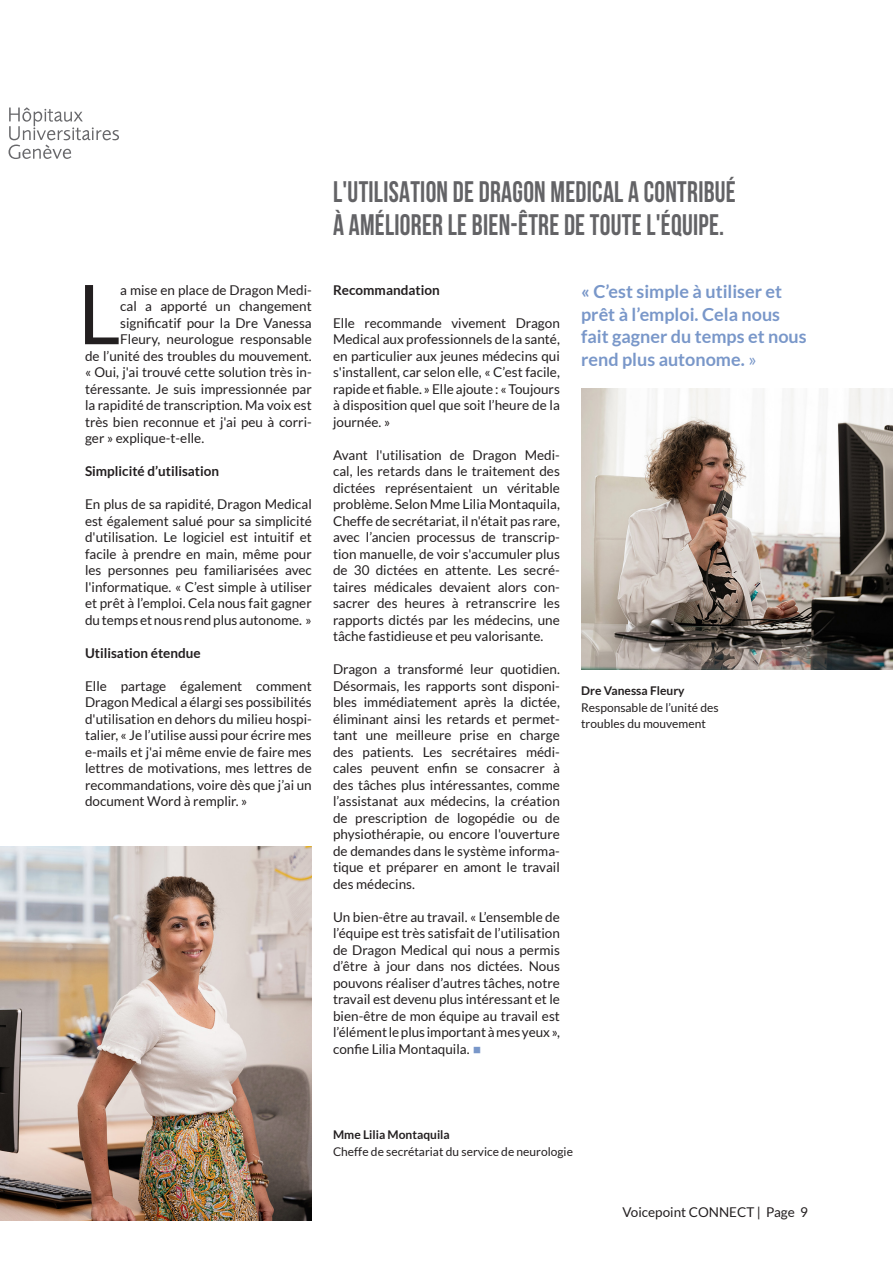
<style>
.page{position:relative;width:893px;height:1263px;background:#fff}
.page>*{position:absolute;margin:0;border:0;box-sizing:border-box;transform-origin:0 0}
.Content_Dropcap{font:82.65px "Lato";color:#231f20}
.Title_Content{font:700 29.7px "Bebas Neue";letter-spacing:.01em;color:#636366;scale:.91 1}
.t1{font:700 18px/22.5px "Lato";color:#7997c9}
.Content{font:13.5px/16.5px "Lato";color:#231f20;text-align:justify}
.Content_Dropcap-2{font:13.5px "Lato";color:#231f20}
.Content-2{font:700 13.5px "Lato";color:#231f20}
.Content-3{font:12px/16.5px "Lato";color:#231f20}
.Content-4{font:700 12px "Lato";color:#231f20}
.s1{font-family:"Aptos";font-size:21px;color:#7997c9}
.s2{font-weight:400}
</style>
<div class="page">
<img style="left:1px;top:846px;width:311px;height:374px">
<img style="left:581px;top:388px;width:312px;height:282px">
<svg style="left:9px;top:107px;width:110px;height:52px"></svg>
<p class="Content_Dropcap" style="left:78px;top:268px;width:44px">L</p>
<p class="Content_Dropcap-2" style="left:120px;top:282px;width:193px">a mise en place de Dragon Medi-</p>
<p class="Content_Dropcap-2" style="left:120px;top:299px;width:193px">cal a apporté un changement</p>
<p class="Content_Dropcap-2" style="left:120px;top:315px;width:193px">significatif pour la Dre Vanessa</p>
<p class="Content_Dropcap-2" style="left:120px;top:332px;width:193px">Fleury, neurologue responsable</p>
<p class="Content_Dropcap-2" style="left:85px;top:348px;width:228px">de l’unité des troubles du mouvement.</p>
<p class="Content_Dropcap-2" style="left:85px;top:365px;width:228px">« Oui, j'ai trouvé cette solution très in-</p>
<p class="Content_Dropcap-2" style="left:85px;top:381px;width:228px">téressante. Je suis impressionnée par</p>
<p class="Content_Dropcap-2" style="left:85px;top:398px;width:228px">la rapidité de transcription. Ma voix est</p>
<p class="Content_Dropcap-2" style="left:85px;top:414px;width:228px">très bien reconnue et j'ai peu à corri-</p>
<p class="Content_Dropcap-2" style="left:85px;top:431px;width:121px">ger » explique-t-elle.</p>
<p class="Content-2" style="left:85px;top:464px;width:136px">Simplicité d’utilisation</p>
<p class="Content" style="left:85px;top:496px;width:228px">En plus de sa rapidité, Dragon Medical est également salué pour sa simplicité d'utilisation. Le logiciel est intuitif et facile à prendre en main, même pour les personnes peu familiarisées avec l'informatique. « C’est simple à utiliser et prêt à l’emploi. Cela nous fait gagner du temps et nous rend plus autonome. »</p>
<p class="Content-2" style="left:85px;top:645px;width:117px">Utilisation étendue</p>
<p class="Content" style="left:85px;top:677px;width:228px">Elle partage également comment Dragon Medical a élargi ses possibilités d'utilisation en dehors du milieu hospi&shy;talier, « Je l’utilise aussi pour écrire mes e-mails et j'ai même envie de faire mes lettres de motivations, mes lettres de recommandations, voire dès que j’ai un document Word à remplir. »</p>
<p class="Title_Content" style="left:333px;top:175px;width:444px">L'UTILISATION DE DRAGON MEDICAL A CONTRIBUÉ</p>
<p class="Title_Content" style="left:333px;top:208px;width:431px">À AMÉLIORER LE BIEN-ÊTRE DE TOUTE L'ÉQUIPE.</p>
<p class="Content-2" style="left:333px;top:282px;width:108px">Recommandation</p>
<p class="Content" style="left:333px;top:314px;width:228px">Elle recommande vivement Dragon Medical aux professionnels de la santé, en particulier aux jeunes médecins qui s'installent, car selon elle, « C’est facile, rapide et fiable. » Elle ajoute : « Toujours à disposition quel que soit l’heure de la journée. »</p>
<p class="Content" style="left:333px;top:446px;width:228px">Avant l'utilisation de Dragon Medi&shy;cal, les retards dans le traitement des dictées représentaient un véritable problème. Selon Mme Lilia Montaquila, Cheffe de secrétariat, il n'était pas rare, avec l’ancien processus de transcrip&shy;tion manuelle, de voir s'accumuler plus de 30 dictées en attente. Les secré&shy;taires médicales devaient alors con&shy;sacrer des heures à retranscrire les rapports dictés par les médecins, une tâche fastidieuse et peu valorisante.</p>
<p class="Content" style="left:333px;top:661px;width:228px">Dragon a transformé leur quotidien.<br>Désormais, les rapports sont disponi&shy;bles immédiatement après la dictée, éliminant ainsi les retards et permet&shy;tant une meilleure prise en charge des patients. Les secrétaires médi&shy;cales peuvent enfin se consacrer à des tâches plus intéressantes, comme l’assistanat aux médecins, la création de prescription de logopédie ou de physiothérapie, ou encore l'ouverture de demandes dans le système informa&shy;tique et préparer en amont le travail des médecins.</p>
<p class="Content" style="left:333px;top:908px;width:228px">Un bien-être au travail. « L’ensemble de l’équipe est très satisfait de l’utilisation de Dragon Medical qui nous a permis d’être à jour dans nos dictées. Nous pouvons réaliser d’autres tâches, notre travail est devenu plus intéressant et le bien-être de mon équipe au travail est l’élément le plus important à mes yeux », confie Lilia Montaquila. <span class="s1">▪</span></p>
<p class="t1" style="left:581px;top:280px;width:227px">« C’est simple à utiliser et prêt à l’emploi. Cela nous fait gagner du temps et nous rend plus autonome. <span class="s2">»</span></p>
<p class="Content-4" style="left:581px;top:684px;width:105px">Dre Vanessa Fleury</p>
<p class="Content-3" style="left:581px;top:699px;width:139px">Responsable de l’unité des troubles du mouvement</p>
<p class="Content-4" style="left:333px;top:1128px;width:118px">Mme Lilia Montaquila</p>
<p class="Content-3" style="left:333px;top:1143px;width:241px">Cheffe de secrétariat du service de neurologie</p>
<p class="Content" style="left:622px;top:1204px;width:187px">Voicepoint CONNECT | Page 9</p>
</div>
